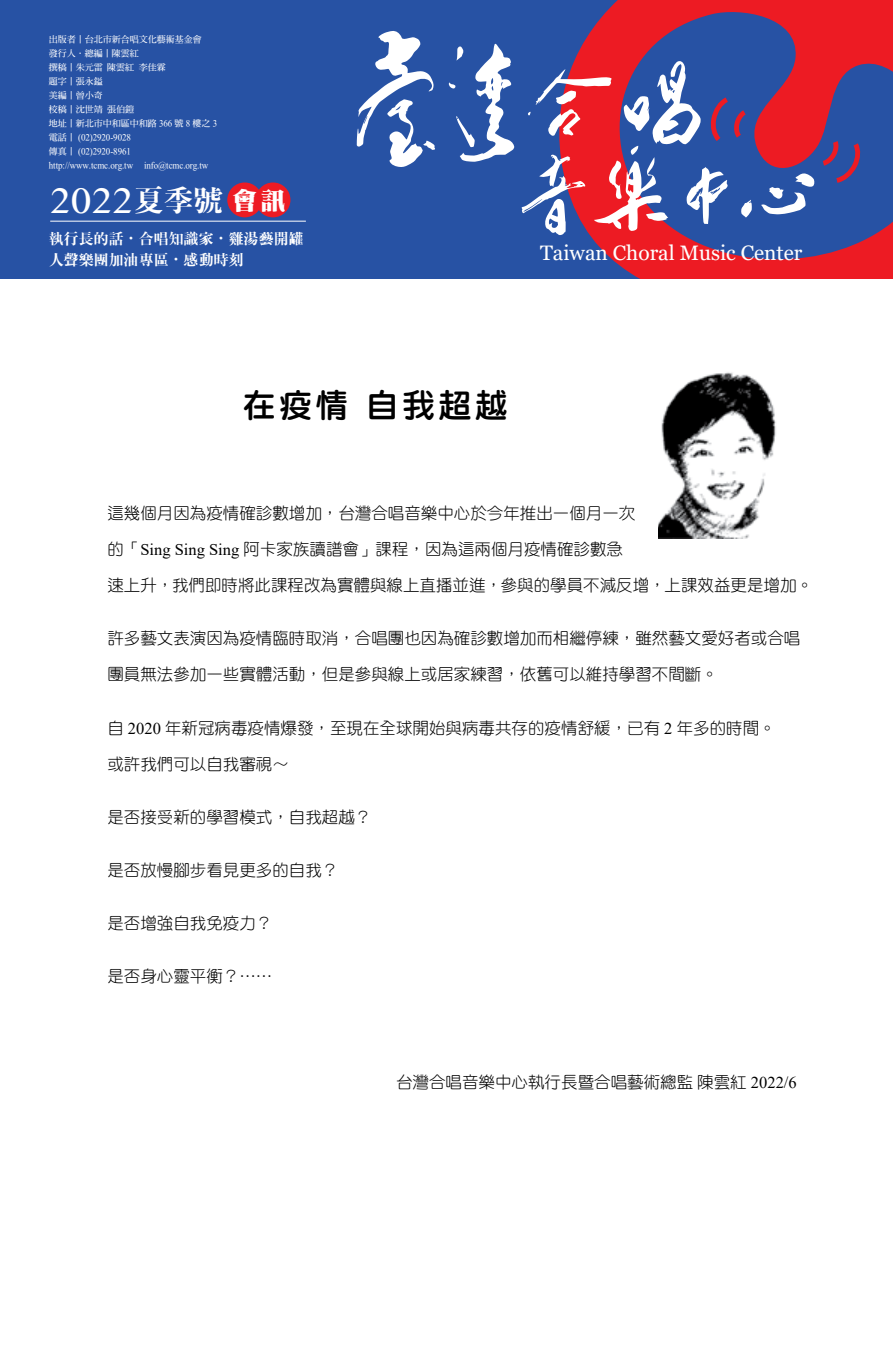
<style>
.page{position:relative;width:893px;height:1361px;background:#fff}
.page>*{position:absolute;margin:0;border:0;box-sizing:border-box;transform-origin:0 0}
.t1{font:36px "Gurmukhi MN";color:#fff}
.t2{font:33px "DF Yuan Std W8";letter-spacing:.1em;color:#000}
.t3{font:24.75px "DF Ming W14 WINP BF";color:#fff}
.t4{font:20.85px "Georgia";color:#fff}
.t5{font:16.5px/36px "DF Yuan Std W3";color:#000}
.t6{font:15px/20.7px "DF Ming XB WIN BF";color:#fff}
.t7{font:9px/14px "DF Ming Bd HKP BF";color:#fff}
.s1{font-family:"DF Ming XB WIN BF";font-size:30px}
.s2{font-family:"Times New Roman"}
</style>
<div class="page">
<div style="left:0;top:0;width:893px;height:279px;background:#2752a4"></div>
<svg style="left:574px;top:0;width:319px;height:279px;fill:#ed1b23"></svg>
<svg style="left:823px;top:141px;width:38px;height:42px"></svg>
<svg style="left:761px;top:173px;width:54px;height:41px"></svg>
<svg style="left:357px;top:31px;width:78px;height:136px"></svg>
<svg style="left:521px;top:60px;width:231px;height:175px"></svg>
<svg style="left:449px;top:44px;width:65px;height:118px"></svg>
<hr style="left:50px;top:221px;width:256px;height:1px;background:#fff">
<div style="left:227px;top:182px;width:35px;height:35px;background:#ed1b23;border-radius:50%"></div>
<div style="left:256px;top:182px;width:34px;height:35px;background:#ed1b23;border-radius:50%"></div>
<img style="left:659px;top:372px;width:117px;height:166px">
<p class="t7" style="left:49px;top:33px;width:170px">出版者〡台北市新合唱文化藝術基金會<br>發行人．總編〡陳雲紅<br>撰稿〡朱元雷 陳雲紅 李佳霖<br>題字〡張永鎰<br>美編〡曾小奇<br>校稿〡沈世靖 張伯鎧<br>地址〡新北市中和區中和路 366 號 8 樓之 3電話〡 (02)2920-9028<br>傳真〡 (02)2920-8961 http://www.tcmc.org.tw info@tcmc.org.tw</p>
<h1 class="t1" style="left:50px;top:180px;width:175px">2022<span class="s1">夏季號</span></h1>
<h3 class="t3" style="left:232px;top:188px;width:55px">會訊</h3>
<p class="t6" style="left:49px;top:228px;width:257px">執行長的話．合唱知識家．雞湯藝開罐人聲樂團加油專區．感動時刻</p>
<p class="t4" style="left:540px;top:240px;width:264px">Taiwan Choral Music Center</p>
<h2 class="t2" style="left:243px;top:387px;width:267px">在疫情 自我超越</h2>
<p class="t5" style="left:107px;top:495px;width:707px">這幾個月因為疫情確診數增加，台灣合唱音樂中心於今年推出一個月一次<br>的「<span class="s2">Sing Sing Sing</span> 阿卡家族讀譜會」課程，因為這兩個月疫情確診數急<br>速上升，我們即時將此課程改為實體與線上直播並進，參與的學員不減反增，上課效益更是增加。</p>
<p class="t5" style="left:107px;top:620px;width:695px">許多藝文表演因為疫情臨時取消，合唱團也因為確診數增加而相繼停練，雖然藝文愛好者或合唱團員無法參加一些實體活動，但是參與線上或居家練習，依舊可以維持學習不間斷。</p>
<p class="t5" style="left:107px;top:709px;width:670px">自 <span class="s2">2020</span> 年新冠病毒疫情爆發，至現在全球開始與病毒共存的疫情舒緩，已有 <span class="s2">2</span> 年多的時間。或許我們可以自我審視∼</p>
<p class="t5" style="left:107px;top:798px;width:265px">是否接受新的學習模式，自我超越？</p>
<p class="t5" style="left:107px;top:851px;width:232px">是否放慢腳步看見更多的自我？</p>
<p class="t5" style="left:107px;top:904px;width:166px">是否增強自我免疫力？</p>
<p class="t5" style="left:107px;top:957px;width:166px">是否身心靈平衡？⋯⋯</p>
<p class="t5" style="left:396px;top:1063px;width:402px">台灣合唱音樂中心執行長暨合唱藝術總監陳雲紅 <span class="s2">2022/6</span></p>
</div>
